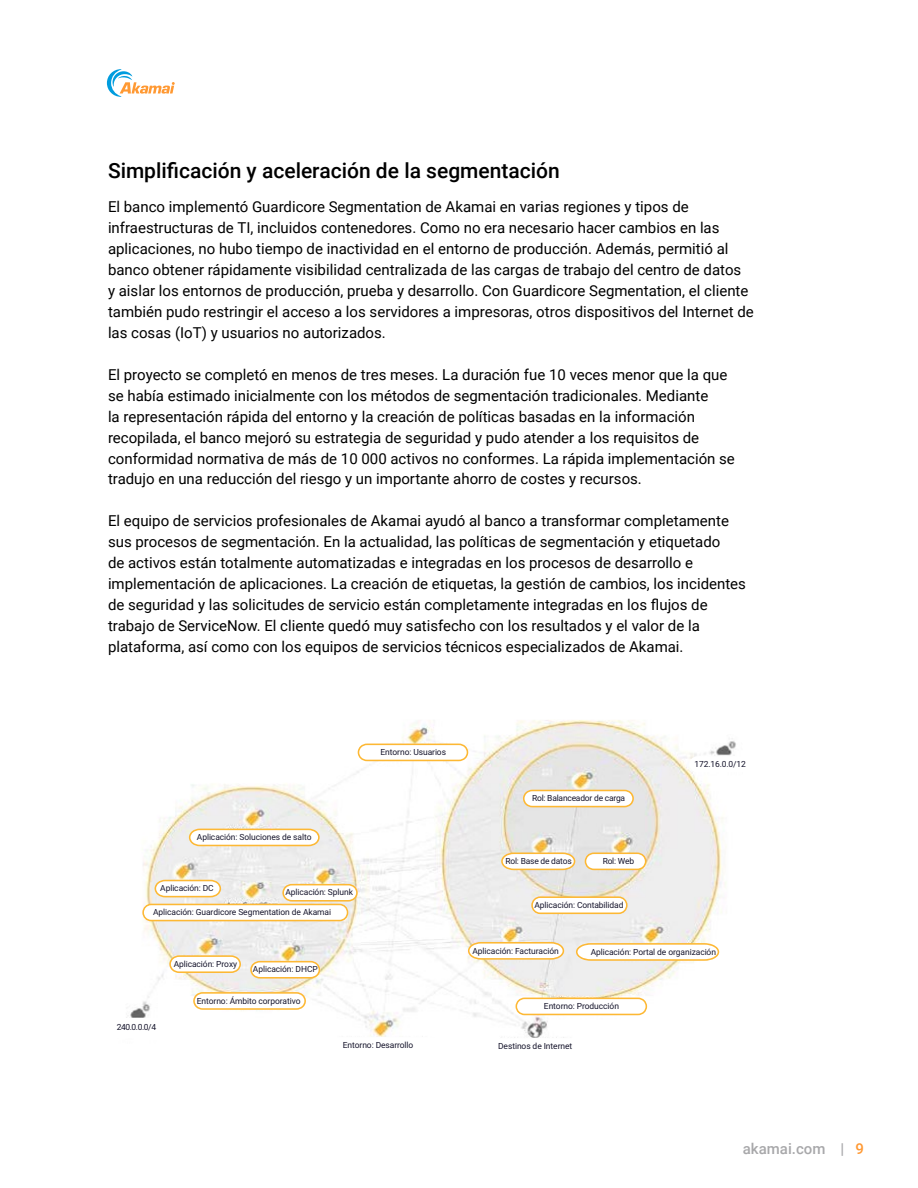
<style>
.page{position:relative;width:918px;height:1188px;background:#fff}
.page>*{position:absolute;margin:0;border:0;box-sizing:border-box;transform-origin:0 0}
.t1{font:500 21px "Roboto";color:#000}
.t2{font:15px/21px "Roboto";color:#000}
.t3{font:500 15px "Roboto";color:#a8a8aa}
.t4{font:8.4px "Roboto";letter-spacing:-.01em;color:#15142b}
.s1{color:#f93}
</style>
<div class="page">
<svg style="left:107px;top:69px;width:68px;height:28px"></svg>
<img style="left:126px;top:720px;width:610px;height:318px">
<svg style="left:189px;top:829px;width:131px;height:17px"></svg>
<svg style="left:193px;top:992px;width:113px;height:18px"></svg>
<svg style="left:358px;top:744px;width:110px;height:17px"></svg>
<svg style="left:516px;top:998px;width:131px;height:17px"></svg>
<div style="left:317px;top:1037px;width:127px;height:16px;background:#fff;border-radius:8px"></div>
<div style="left:689px;top:756px;width:68px;height:16px;background:#fff;border-radius:8px"></div>
<svg style="left:523px;top:790px;width:111px;height:17px"></svg>
<svg style="left:531px;top:896px;width:97px;height:18px"></svg>
<svg style="left:501px;top:852px;width:74px;height:18px"></svg>
<svg style="left:468px;top:942px;width:96px;height:18px"></svg>
<svg style="left:576px;top:943px;width:143px;height:18px"></svg>
<svg style="left:585px;top:852px;width:61px;height:18px"></svg>
<svg style="left:142px;top:880px;width:216px;height:41px"></svg>
<svg style="left:169px;top:955px;width:72px;height:18px"></svg>
<svg style="left:250px;top:961px;width:70px;height:18px"></svg>
<div style="left:103px;top:1018px;width:67px;height:20px;background:#fff"></div>
<h1 class="t1" style="left:108px;top:156px;width:453px">Simplificación y aceleración de la segmentación</h1>
<p class="t2" style="left:108px;top:196px;width:647px">El banco implementó Guardicore Segmentation de Akamai en varias regiones y tipos de infraestructuras de TI, incluidos contenedores. Como no era necesario hacer cambios en las aplicaciones, no hubo tiempo de inactividad en el entorno de producción. Además, permitió al banco obtener rápidamente visibilidad centralizada de las cargas de trabajo del centro de datos<br>y aislar los entornos de producción, prueba y desarrollo. Con Guardicore Segmentation, el cliente también pudo restringir el acceso a los servidores a impresoras, otros dispositivos del Internet de las cosas (IoT) y usuarios no autorizados.</p>
<p class="t2" style="left:108px;top:363px;width:628px">El proyecto se completó en menos de tres meses. La duración fue 10 veces menor que la que se había estimado inicialmente con los métodos de segmentación tradicionales. Mediante<br>la representación rápida del entorno y la creación de políticas basadas en la información recopilada, el banco mejoró su estrategia de seguridad y pudo atender a los requisitos de conformidad normativa de más de 10 000 activos no conformes. La rápida implementación se tradujo en una reducción del riesgo y un importante ahorro de costes y recursos.</p>
<p class="t2" style="left:108px;top:509px;width:639px">El equipo de servicios profesionales de Akamai ayudó al banco a transformar completamente sus procesos de segmentación. En la actualidad, las políticas de segmentación y etiquetado<br>de activos están totalmente automatizadas e integradas en los procesos de desarrollo e implementación de aplicaciones. La creación de etiquetas, la gestión de cambios, los incidentes de seguridad y las solicitudes de servicio están completamente integradas en los flujos de trabajo de ServiceNow. El cliente quedó muy satisfecho con los resultados y el valor de la plataforma, así como con los equipos de servicios técnicos especializados de Akamai.</p>
<p class="t4" style="left:197px;top:831px;width:116px">Aplicación: Soluciones de salto</p>
<p class="t4" style="left:160px;top:882px;width:55px">Aplicación: DC</p>
<p class="t4" style="left:285px;top:887px;width:69px">Aplicación: Splunk</p>
<p class="t4" style="left:153px;top:906px;width:179px">Aplicación: Guardicore Segmentation de Akamai</p>
<p class="t4" style="left:174px;top:958px;width:65px">Aplicación: Proxy</p>
<p class="t4" style="left:253px;top:964px;width:66px">Aplicación: DHCP</p>
<p class="t4" style="left:117px;top:1021px;width:41px">240.0.0.0/4</p>
<p class="t4" style="left:197px;top:995px;width:105px">Entorno: Ámbito corporativo</p>
<p class="t4" style="left:381px;top:746px;width:67px">Entorno: Usuarios</p>
<p class="t4" style="left:532px;top:792px;width:95px">Rol: Balanceador de carga</p>
<p class="t4" style="left:506px;top:855px;width:68px">Rol: Base de datos</p>
<p class="t4" style="left:603px;top:855px;width:33px">Rol: Web</p>
<p class="t4" style="left:534px;top:899px;width:91px">Aplicación: Contabilidad</p>
<p class="t4" style="left:695px;top:758px;width:53px">172.16.0.0/12</p>
<p class="t4" style="left:472px;top:945px;width:88px">Aplicación: Facturación</p>
<p class="t4" style="left:591px;top:946px;width:127px">Aplicación: Portal de organización</p>
<p class="t4" style="left:544px;top:1000px;width:77px">Entorno: Producción</p>
<p class="t4" style="left:343px;top:1039px;width:72px">Entorno: Desarrollo</p>
<p class="t4" style="left:498px;top:1040px;width:76px">Destinos de Internet</p>
<p class="t3" style="left:743px;top:1139px;width:123px">akamai.com | <span class="s1">9</span></p>
</div>
